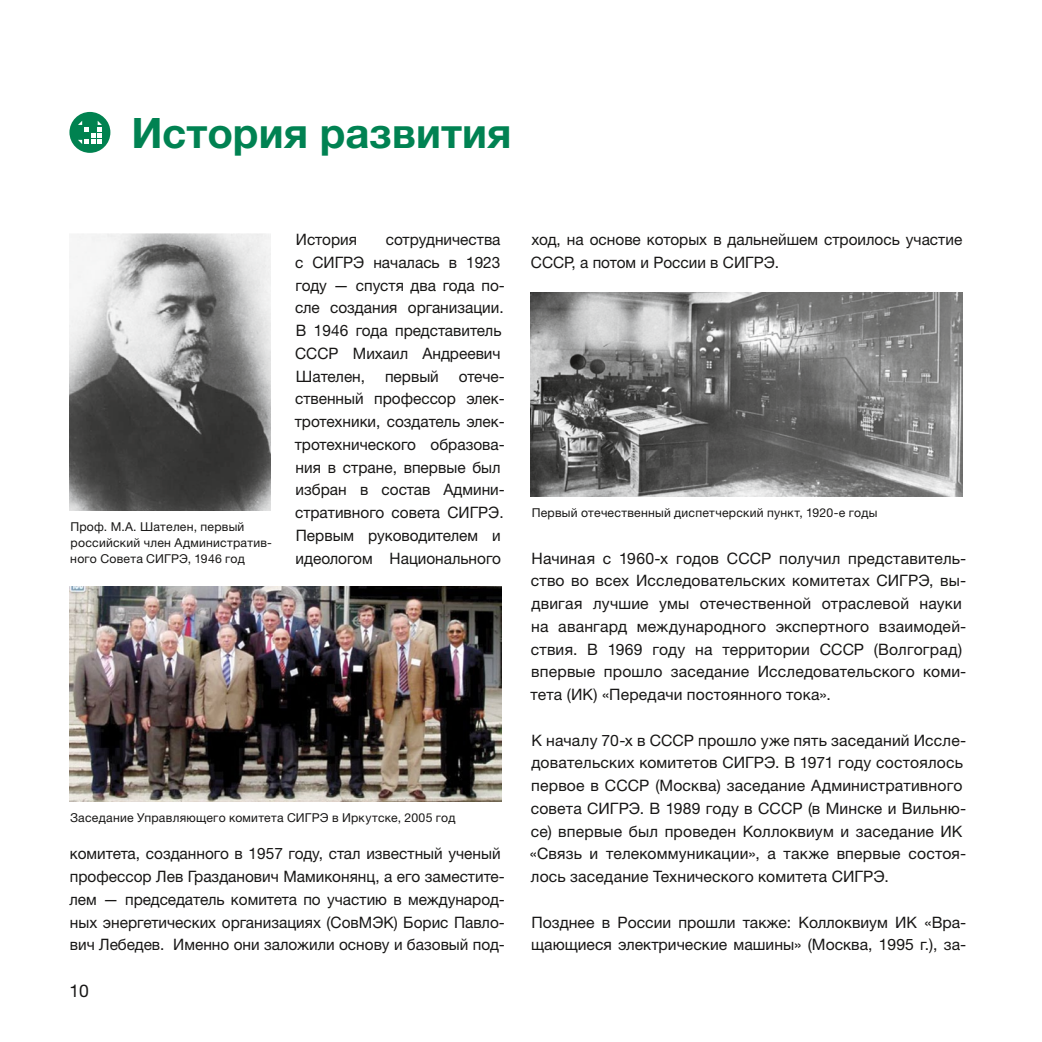
<style>
.page{position:relative;width:1042px;height:1042px;background:#fff}
.page>*{position:absolute;margin:0;border:0;box-sizing:border-box;transform-origin:0 0}
.t1{font:700 42px "Helvetica Neue LTW1 G";color:#008252}
.t2{font:17.5px "Helvetica Neue LTW1 G";color:#181716}
.t3{font:15.75px/22.8px "Helvetica Neue LTW1 G";color:#181716}
.t4{font:12.25px/15.8px "Helvetica Neue LTW1 G";letter-spacing:.02em;color:#181716}
</style>
<div class="page">
<div style="left:69px;top:112px;width:41px;height:41px;background:#008250;border-radius:50%"></div>
<svg style="left:78px;top:121px;width:24px;height:23px"></svg>
<img style="left:531px;top:293px;width:431px;height:203px">
<img style="left:69px;top:587px;width:432px;height:214px">
<img style="left:69px;top:233px;width:201px;height:277px">
<h1 class="t1" style="left:131px;top:107px;width:381px">История развития</h1>
<p class="t4" style="left:70px;top:519px;width:203px">Проф. М.А. Шателен, первый российский член Административ&shy;ного Совета СИГРЭ, 1946 год</p>
<p class="t3" style="left:296px;top:228px;width:63px">История</p>
<p class="t3" style="left:295px;top:228px;width:211px;text-indent:91px">сотрудничества с СИГРЭ началась в 1923 году — спустя два года по&shy;сле создания организации.<br>В 1946 года представитель<br>СССР Михаил Андреевич<br>Шателен,</p>
<p class="t3" style="left:385px;top:364px;width:55px">первый</p>
<p class="t3" style="left:295px;top:364px;width:212px;text-indent:164px">отече&shy;ственный профессор элек&shy;тротехники, создатель элек&shy;тротехнического образова&shy;ния в стране, впервые был избран в состав Админи&shy;стративного совета СИГРЭ.<br>Первым руководителем и идеологом Национального</p>
<p class="t4" style="left:70px;top:810px;width:387px">Заседание Управляющего комитета СИГРЭ в Иркутске, 2005 год</p>
<p class="t3" style="left:70px;top:842px;width:437px">комитета, созданного в 1957 году, стал известный ученый профессор Лев Гразданович Мамиконянц, а его заместите&shy;лем — председатель комитета по участию в международ&shy;ных энергетических организациях (СовМЭК) Борис Павло&shy;вич Лебедев. Именно они заложили основу и базовый под-</p>
<p class="t2" style="left:69px;top:980px;width:21px">10</p>
<p class="t3" style="left:531px;top:228px;width:433px">ход, на основе которых в дальнейшем строилось участие<br>СССР, а потом и России в СИГРЭ.</p>
<p class="t4" style="left:532px;top:505px;width:347px">Первый отечественный диспетчерский пункт, 1920-е годы</p>
<p class="t3" style="left:530px;top:546px;width:437px">Начиная с 1960‑х годов СССР получил представитель&shy;ство во всех Исследовательских комитетах СИГРЭ, вы&shy;двигая лучшие умы отечественной отраслевой науки на авангард международного экспертного взаимодей&shy;ствия. В 1969 году на территории СССР (Волгоград) впервые прошло заседание Исследовательского коми&shy;тета (ИК) «Передачи постоянного тока».</p>
<p class="t3" style="left:530px;top:728px;width:438px">К началу 70‑х в СССР прошло уже пять заседаний Иссле&shy;довательских комитетов СИГРЭ. В 1971 году состоялось первое в СССР (Москва) заседание Административного совета СИГРЭ. В 1989 году в СССР (в Минске и Вильню&shy;се) впервые был проведен Коллоквиум и заседание ИК «Связь и телекоммуникации», а также впервые состоя&shy;лось заседание Технического комитета СИГРЭ.</p>
<p class="t3" style="left:531px;top:910px;width:437px">Позднее в России прошли также: Коллоквиум ИК «Вра&shy;щающиеся электрические машины» (Москва, 1995 г.), за-</p>
</div>
